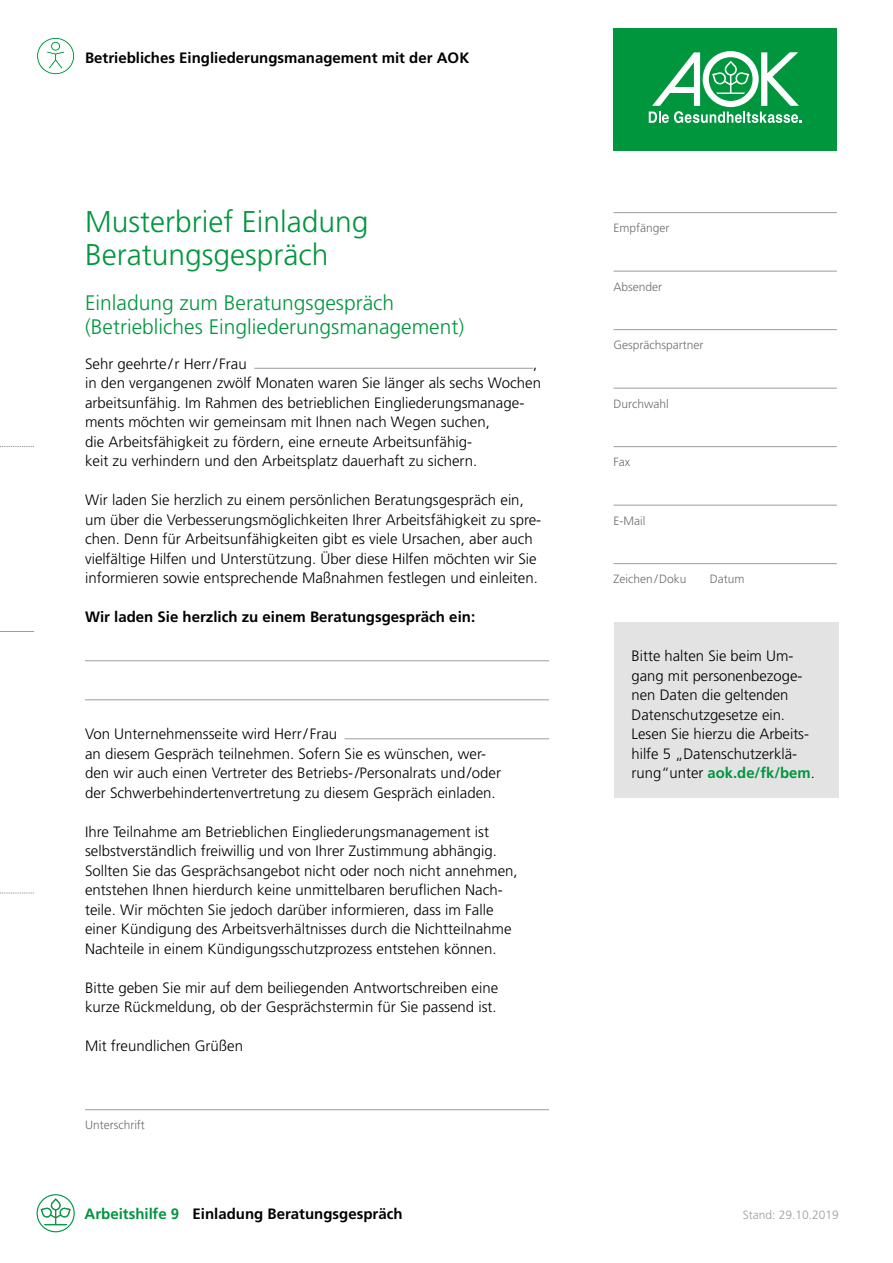
<style>
.page{position:relative;width:893px;height:1263px;background:#fff}
.page>*{position:absolute;margin:0;border:0;box-sizing:border-box;transform-origin:0 0}
.t1{font:300 30px/33px "Frutiger LT Pro";color:#00963e}
.t2{font:300 21px/24px "Frutiger LT Pro";color:#00963e}
.t3{font:300 15px/19.5px "Frutiger LT Pro";color:#000}
.t4{font:700 15px "Frutiger LT Pro";color:#000}
.t5{font:300 12px "Frutiger LT Pro";color:#6e6e6e}
.t6{font:300 12px "Frutiger LT Pro";color:#9c9c9d}
.s1{font-weight:700;color:#00963e}
.s2{color:#00953e}
</style>
<div class="page">
<div style="left:614px;top:28px;width:223px;height:123px;background:#00963e"></div>
<svg style="left:649px;top:51px;width:153px;height:72px"></svg>
<div style="left:37px;top:1194px;width:38px;height:38px;border:1px solid #009a45;border-radius:50%"></div>
<svg style="left:41px;top:1198px;width:30px;height:27px"></svg>
<svg style="left:36px;top:37px;width:39px;height:38px"></svg>
<hr style="left:85px;top:1109px;width:464px;height:1px;background:#9c9c9d">
<hr style="left:254px;top:368px;width:279px;height:1px;background:#9c9c9d">
<hr style="left:85px;top:660px;width:464px;height:1px;background:#9c9c9d">
<hr style="left:85px;top:699px;width:464px;height:1px;background:#9c9c9d">
<hr style="left:345px;top:738px;width:204px;height:1px;background:#9c9c9d">
<hr style="left:614px;top:212px;width:223px;height:1px;background:#9c9c9d">
<hr style="left:614px;top:271px;width:223px;height:1px;background:#9c9c9d">
<hr style="left:614px;top:329px;width:223px;height:1px;background:#9c9c9d">
<hr style="left:614px;top:388px;width:223px;height:1px;background:#9c9c9d">
<hr style="left:614px;top:446px;width:223px;height:1px;background:#9c9c9d">
<hr style="left:614px;top:505px;width:223px;height:1px;background:#9c9c9d">
<hr style="left:614px;top:563px;width:223px;height:1px;background:#9c9c9d">
<div style="left:615px;top:622px;width:224px;height:176px;background:#e3e3e3"></div>
<svg style="left:0;top:446px;width:34px;height:1px"></svg>
<hr style="left:0;top:631px;width:34px;height:1px;background:#9c9c9d">
<svg style="left:0;top:893px;width:34px;height:1px"></svg>
<p class="t4" style="left:85px;top:49px;width:386px">Betriebliches Eingliederungsmanagement mit der AOK</p>
<h1 class="t1" style="left:85px;top:205px;width:285px">Musterbrief Einladung<br>Beratungsgespräch</h1>
<h2 class="t2" style="left:85px;top:291px;width:381px">Einladung zum Beratungsgespräch (Betriebliches Eingliederungsmanagement)</h2>
<p class="t3" style="left:85px;top:354px;width:163px">Sehr geehrte/r Herr/ Frau</p>
<p class="t3" style="left:85px;top:354px;width:457px;text-indent:448px">, in den vergangenen zwölf Monaten waren Sie länger als sechs Wochen arbeitsunfähig. Im Rahmen des betrieblichen Eingliederungsmanage&shy;ments möchten wir gemeinsam mit Ihnen nach Wegen suchen,<br>die Arbeitsfähigkeit zu fördern, eine erneute Arbeitsunfähig-<br>keit zu verhindern und den Arbeitsplatz dauerhaft zu sichern.</p>
<p class="t3" style="left:85px;top:490px;width:458px">Wir laden Sie herzlich zu einem persönlichen Beratungsgespräch ein, um über die Verbesserungsmöglichkeiten Ihrer Arbeitsfähigkeit zu spre&shy;chen. Denn für Arbeitsunfähigkeiten gibt es viele Ursachen, aber auch vielfältige Hilfen und Unterstützung. Über diese Hilfen möchten wir Sie informieren sowie entsprechende Maßnahmen festlegen und einleiten.</p>
<p class="t4" style="left:85px;top:608px;width:392px">Wir laden Sie herzlich zu einem Beratungsgespräch ein:</p>
<p class="t3" style="left:85px;top:724px;width:417px">Von Unternehmensseite wird Herr/ Frau<br>an diesem Gespräch teilnehmen. Sofern Sie es wünschen, wer&shy;den wir auch einen Vertreter des Betriebs-/Personalrats und/oder der Schwerbehindertenvertretung zu diesem Gespräch einladen.</p>
<p class="t3" style="left:85px;top:822px;width:434px">Ihre Teilnahme am Betrieblichen Eingliederungsmanagement ist selbstverständlich freiwillig und von Ihrer Zustimmung abhängig.<br>Sollten Sie das Gesprächsangebot nicht oder noch nicht annehmen, entstehen Ihnen hierdurch keine unmittelbaren beruflichen Nach&shy;teile. Wir möchten Sie jedoch darüber informieren, dass im Falle einer Kündigung des Arbeitsverhältnisses durch die Nichtteilnahme Nachteile in einem Kündigungsschutzprozess entstehen können.</p>
<p class="t3" style="left:85px;top:978px;width:415px">Bitte geben Sie mir auf dem beiliegenden Antwortschreiben eine kurze Rückmeldung, ob der Gesprächstermin für Sie passend ist.</p>
<p class="t3" style="left:85px;top:1036px;width:160px">Mit freundlichen Grüßen</p>
<p class="t5" style="left:85px;top:1118px;width:61px">Unterschrift</p>
<p class="t5" style="left:614px;top:221px;width:58px">Empfänger</p>
<p class="t5" style="left:614px;top:279px;width:50px">Absender</p>
<p class="t5" style="left:614px;top:338px;width:91px">Gesprächspartner</p>
<p class="t5" style="left:614px;top:396px;width:57px">Durchwahl</p>
<p class="t5" style="left:614px;top:455px;width:18px">Fax</p>
<p class="t5" style="left:614px;top:513px;width:33px">E-Mail</p>
<p class="t5" style="left:614px;top:572px;width:75px">Zeichen/Doku</p>
<p class="t5" style="left:710px;top:572px;width:36px">Datum</p>
<p class="t3" style="left:632px;top:646px;width:185px">Bitte halten Sie beim Um&shy;gang mit personenbezoge&shy;nen Daten die geltenden<br>Datenschutzgesetze ein.<br>Lesen Sie hierzu die Arbeits&shy;hilfe 5 „Datenschutzerklä&shy;rung“unter <span class="s1">aok.de/fk/bem</span>.</p>
<p class="t4" style="left:85px;top:1205px;width:320px"><span class="s2">Arbeitshilfe 9</span> Einladung Beratungsgespräch</p>
<p class="t6" style="left:743px;top:1208px;width:98px">Stand: 29.10.2019</p>
</div>
